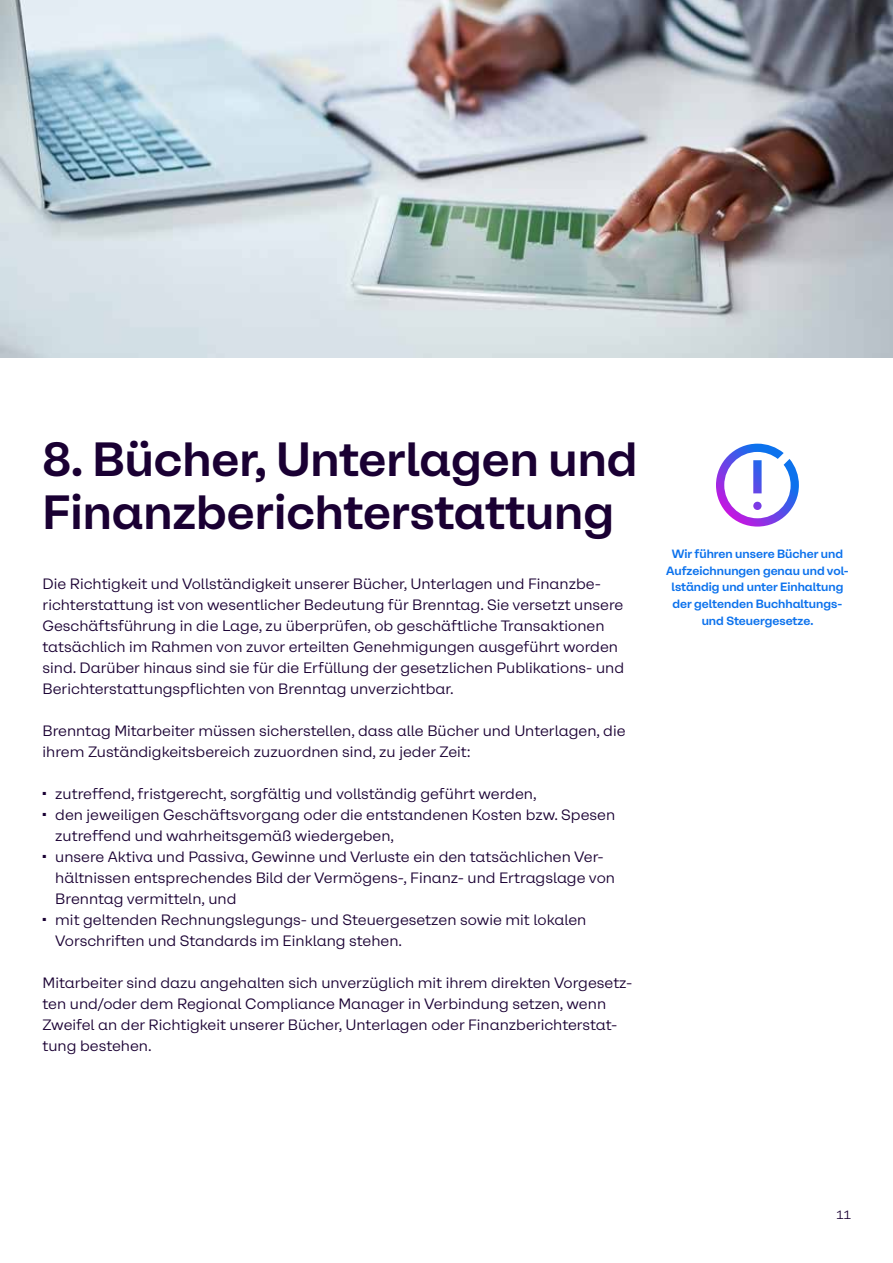
<style>
.page{position:relative;width:893px;height:1263px;background:#fff}
.page>*{position:absolute;margin:0;border:0;box-sizing:border-box;transform-origin:0 0}
.t1{font:700 48px/52.8px "Brenntag Sans";color:#1a0033}
.t2{font:15px/21px "Brenntag Sans";color:#1a0033}
.t3{font:700 12px/16.8px "Brenntag Sans";color:#0c72ed;text-align:center}
.t4{font:12px "Brenntag Sans";color:#1a0033}
</style>
<div class="page">
<img style="left:0;top:0;width:893px;height:358px">
<svg style="left:716px;top:444px;width:83px;height:83px"></svg>
<h1 class="t1" style="left:43px;top:433px;width:596px">8. Bücher, Unterlagen und<br>Finanzberichterstattung</h1>
<p class="t2" style="left:43px;top:573px;width:583px">Die Richtigkeit und Vollständigkeit unserer Bücher, Unterlagen und Finanzbe&shy;richterstattung ist von wesentlicher Bedeutung für Brenntag. Sie versetzt unsere Geschäftsführung in die Lage, zu überprüfen, ob geschäftliche Transaktionen tatsächlich im Rahmen von zuvor erteilten Genehmigungen ausgeführt worden sind. Darüber hinaus sind sie für die Erfüllung der gesetzlichen Publikations- und Berichterstattungspflichten von Brenntag unverzichtbar.</p>
<p class="t2" style="left:43px;top:720px;width:585px">Brenntag Mitarbeiter müssen sicherstellen, dass alle Bücher und Unterlagen, die ihrem Zuständigkeitsbereich zuzuordnen sind, zu jeder Zeit:</p>
<p class="t2" style="left:43px;top:783px;width:496px"><sup>■</sup> zutreffend, fristgerecht, sorgfältig und vollständig geführt werden,</p>
<p class="t2" style="left:55px;top:804px;width:561px;text-indent:-13px"><sup>■</sup> den jeweiligen Geschäftsvorgang oder die entstandenen Kosten bzw. Spesen zutreffend und wahrheitsgemäß wiedergeben,</p>
<p class="t2" style="left:55px;top:846px;width:561px;text-indent:-13px"><sup>■</sup> unsere Aktiva und Passiva, Gewinne und Verluste ein den tatsächlichen Ver&shy;hältnissen entsprechendes Bild der Vermögens-, Finanz- und Ertragslage von<br>Brenntag vermitteln, und</p>
<p class="t2" style="left:55px;top:909px;width:533px;text-indent:-13px"><sup>■</sup> mit geltenden Rechnungslegungs- und Steuergesetzen sowie mit lokalen<br>Vorschriften und Standards im Einklang stehen.</p>
<p class="t2" style="left:43px;top:972px;width:591px">Mitarbeiter sind dazu angehalten sich unverzüglich mit ihrem direkten Vorgesetz&shy;ten und/oder dem Regional Compliance Manager in Verbindung setzen, wenn Zweifel an der Richtigkeit unserer Bücher, Unterlagen oder Finanzberichterstat&shy;tung bestehen.</p>
<p class="t3" style="left:666px;top:545px;width:184px">Wir führen unsere Bücher und<br>Aufzeichnungen genau und vol&shy;lständig und unter Einhaltung der geltenden Buchhaltungs&shy;und Steuergesetze.</p>
<p class="t4" style="left:837px;top:1207px;width:16px">11</p>
</div>
